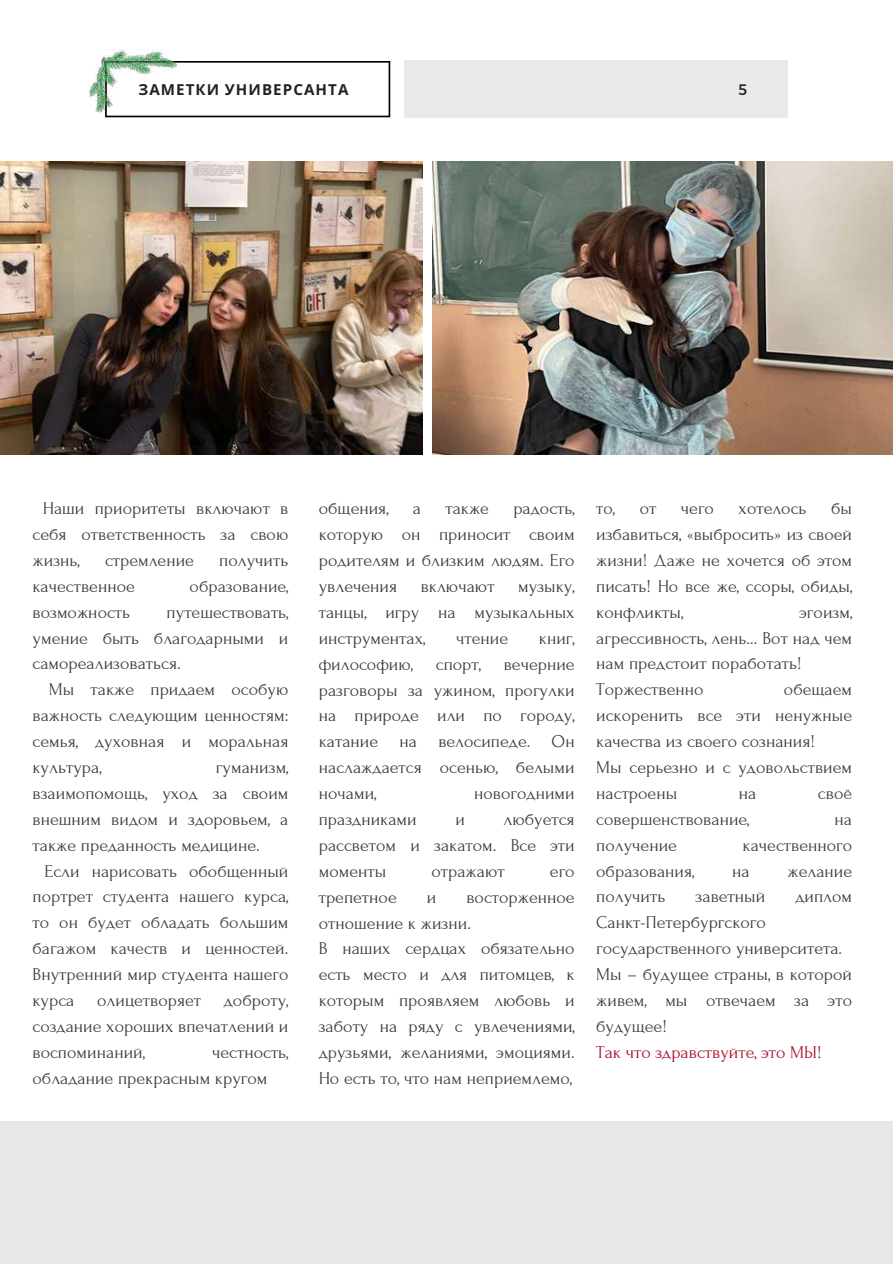
<style>
.page{position:relative;width:893px;height:1264px;background:#fff}
.page>*{position:absolute;margin:0;border:0;box-sizing:border-box;transform-origin:0 0}
.t1{font:18px/25.8px "Forum";color:#3b3939;text-align:justify}
.t2{font:18px "Forum";color:#a80b29}
.t3{font:700 15.15px "Noto Sans";letter-spacing:.07em;color:#222}
.t4{font:15.15px "Montserrat";color:#222}
</style>
<div class="page">
<div style="left:404px;top:61px;width:383px;height:56px;background:#e9e9e9"></div>
<div style="left:0;top:1121px;width:892px;height:142px;background:#e9e7e5"></div>
<img style="left:0;top:161px;width:422px;height:293px">
<img style="left:432px;top:161px;width:460px;height:293px">
<svg style="left:184px;top:61px;width:206px;height:56px"></svg>
<img style="left:89px;top:49px;width:95px;height:69px">
<p class="t3" style="left:138px;top:79px;width:211px">ЗАМЕТКИ УНИВЕРСАНТА</p>
<p class="t4" style="left:738px;top:79px;width:10px">5</p>
<p class="t1" style="left:33px;top:495px;width:257px;text-indent:10px">Наши приоритеты включают в себя ответственность за свою жизнь,</p>
<p class="t1" style="left:105px;top:547px;width:90px">стремление</p>
<p class="t1" style="left:219px;top:547px;width:71px">получить</p>
<p class="t1" style="left:33px;top:573px;width:104px">качественное</p>
<p class="t1" style="left:190px;top:573px;width:100px">образование,</p>
<p class="t1" style="left:33px;top:599px;width:99px">возможность</p>
<p class="t1" style="left:33px;top:599px;width:257px;text-indent:134px">путешествовать, умение быть благодарными и самореализоваться.</p>
<p class="t1" style="left:33px;top:677px;width:257px;text-indent:16px">Мы также придаем особую важность следующим ценностям: семья, духовная и моральная культура,</p>
<p class="t1" style="left:33px;top:754px;width:257px;text-indent:183px">гуманизм, взаимопомощь, уход за своим внешним видом и здоровьем, а также преданность медицине.</p>
<p class="t1" style="left:33px;top:858px;width:257px;text-indent:12px">Если нарисовать обобщенный портрет студента нашего курса, то он будет обладать большим багажом качеств и ценностей.<br>Внутренний мир студента нашего курса</p>
<p class="t1" style="left:33px;top:987px;width:257px;text-indent:191px">доброту, создание хороших впечатлений и воспоминаний,</p>
<p class="t1" style="left:97px;top:987px;width:105px">олицетворяет</p>
<p class="t1" style="left:33px;top:1039px;width:257px;text-indent:180px">честность, обладание прекрасным кругом</p>
<p class="t1" style="left:319px;top:496px;width:71px">общения,</p>
<p class="t1" style="left:413px;top:496px;width:10px">а</p>
<p class="t1" style="left:445px;top:496px;width:45px">также</p>
<p class="t1" style="left:319px;top:496px;width:257px;text-indent:194px">радость, которую он приносит своим родителям и близким людям. Его увлечения</p>
<p class="t1" style="left:421px;top:573px;width:75px">включают</p>
<p class="t1" style="left:319px;top:573px;width:257px;text-indent:199px">музыку, танцы, игру на музыкальных инструментах,</p>
<p class="t1" style="left:456px;top:625px;width:53px">чтение</p>
<p class="t1" style="left:539px;top:625px;width:37px">книг,</p>
<p class="t1" style="left:319px;top:651px;width:96px">философию,</p>
<p class="t1" style="left:436px;top:651px;width:47px">спорт,</p>
<p class="t1" style="left:319px;top:651px;width:257px;text-indent:185px">вечерние разговоры за ужином, прогулки на природе или по городу, катание на велосипеде. Он наслаждается осенью, белыми ночами,</p>
<p class="t1" style="left:474px;top:780px;width:102px">новогодними</p>
<p class="t1" style="left:319px;top:806px;width:257px;text-indent:185px">любуется рассветом и закатом. Все эти моменты</p>
<p class="t1" style="left:319px;top:806px;width:99px">праздниками</p>
<p class="t1" style="left:455px;top:806px;width:11px">и</p>
<p class="t1" style="left:431px;top:858px;width:75px">отражают</p>
<p class="t1" style="left:550px;top:858px;width:26px">его</p>
<p class="t1" style="left:319px;top:884px;width:79px">трепетное</p>
<p class="t1" style="left:427px;top:884px;width:11px">и</p>
<p class="t1" style="left:319px;top:884px;width:257px;text-align:left;text-indent:148px">восторженное отношение к жизни.<br>В наших сердцах обязательно есть место и для питомцев, к которым проявляем любовь и заботу на ряду с увлечениями, друзьями, желаниями, эмоциями.<br>Но есть то, что нам неприемлемо,</p>
<p class="t1" style="left:596px;top:495px;width:257px;text-indent:235px">бы избавиться, «выбросить» из своей жизни! Даже не хочется об этом писать! Но все же, ссоры, обиды, конфликты,</p>
<p class="t1" style="left:596px;top:495px;width:20px">то,</p>
<p class="t1" style="left:639px;top:495px;width:18px">от</p>
<p class="t1" style="left:681px;top:495px;width:35px">чего</p>
<p class="t1" style="left:738px;top:495px;width:69px">хотелось</p>
<p class="t1" style="left:596px;top:599px;width:257px;text-align:left;text-indent:203px">эгоизм, агрессивность, лень… Вот над чем нам предстоит поработать!<br>Торжественно</p>
<p class="t1" style="left:596px;top:677px;width:257px;text-align:left;text-indent:188px">обещаем искоренить все эти ненужные качества из своего сознания!<br>Мы серьезно и с удовольствием настроены</p>
<p class="t1" style="left:738px;top:780px;width:19px">на</p>
<p class="t1" style="left:817px;top:780px;width:36px">своё</p>
<p class="t1" style="left:596px;top:806px;width:155px">совершенствование,</p>
<p class="t1" style="left:834px;top:806px;width:19px">на</p>
<p class="t1" style="left:596px;top:832px;width:82px">получение</p>
<p class="t1" style="left:742px;top:832px;width:111px">качественного</p>
<p class="t1" style="left:596px;top:858px;width:100px">образования,</p>
<p class="t1" style="left:732px;top:858px;width:19px">на</p>
<p class="t1" style="left:787px;top:858px;width:66px">желание</p>
<p class="t1" style="left:596px;top:884px;width:71px">получить</p>
<p class="t1" style="left:695px;top:884px;width:71px">заветный</p>
<p class="t1" style="left:795px;top:884px;width:58px">диплом</p>
<p class="t1" style="left:596px;top:909px;width:257px;text-align:left">Санкт-Петербургского государственного университета.<br>Мы – будущее страны, в которой живем, мы отвечаем за это будущее!</p>
<p class="t2" style="left:596px;top:1042px;width:227px">Так что здравствуйте, это МЫ!</p>
</div>
